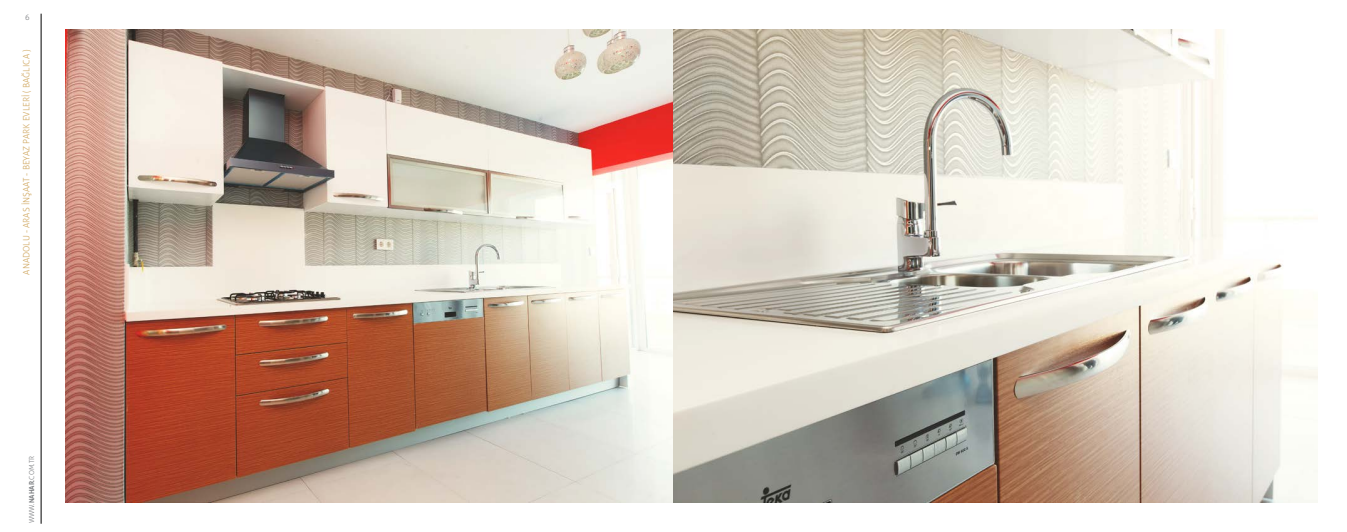
<style>
.page{position:relative;width:1347px;height:532px;background:#fff}
.page>*{position:absolute;margin:0;border:0;box-sizing:border-box;transform-origin:0 0}
.t1{font:300 8.75px "Aller";color:#d2ab67}
.t2{font:300 7.5px "Aller";color:#808285}
.t3{font:300 6.88px "Aller";color:#808285}
.s1{font-weight:700}
</style>
<div class="page">
<img style="left:66px;top:29px;width:607px;height:473px">
<svg style="left:673px;top:29px;width:644px;height:473px"></svg>
<hr style="left:41px;top:14px;width:1px;height:509px;background:#000">
<p class="t2" style="left:25px;top:13px;width:6px">6</p>
<p class="t1" style="left:21px;top:274px;width:226px;rotate:-90deg">ANADOLU - ARAS İNŞAAT - BEYAZ PARK EVLERİ ( BAĞLICA )</p>
<p class="t3" style="left:27px;top:523px;width:69px;rotate:-90deg">www.<span class="s1">nahar</span>.com.tr</p>
</div>
